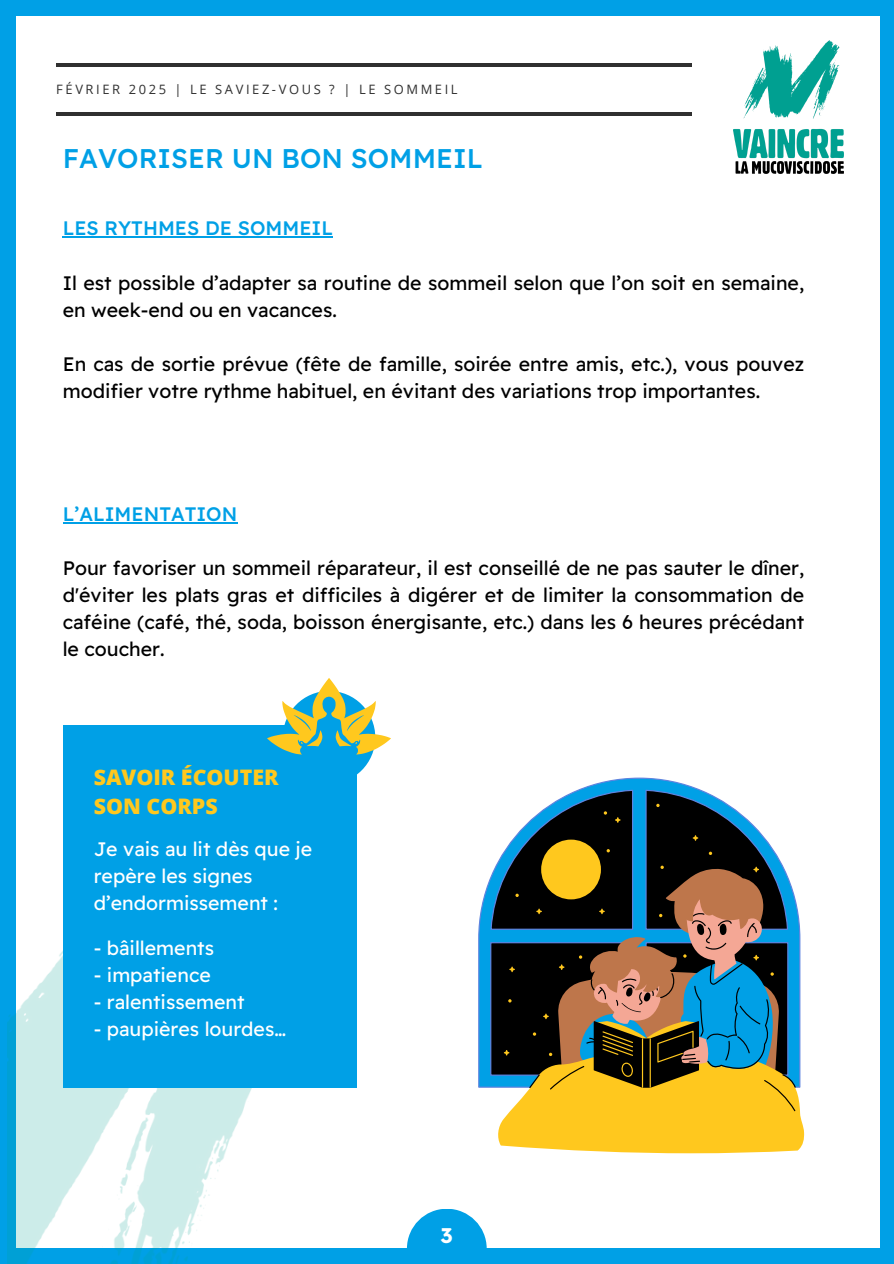
<style>
.page{position:relative;width:894px;height:1264px;background:#fff}
.page>*{position:absolute;margin:0;border:0;box-sizing:border-box;transform-origin:0 0}
.t1{font:500 27px "Readex Pro";color:#00a0e6}
.t2{font:800 21.3px/29.2px "Open Sans";color:#ffc81e}
.t3{font:700 21px "Readex Pro";color:#fff}
.t4{font:19.5px/27px "Readex Pro";color:#000}
.t5{font:19.5px/27px "Readex Pro";color:#fff}
.t6{font:500 19.5px "Readex Pro";color:#00a0e6}
.t7{font:12.9px "Open Sans";letter-spacing:.2em;color:#303030}
</style>
<div class="page">
<hr style="left:56px;top:113px;width:635px;height:2px;background:#303030">
<hr style="left:56px;top:64px;width:635px;height:2px;background:#303030">
<img style="left:733px;top:40px;width:110px;height:133px">
<div style="left:4px;top:0;width:889px;height:16px;background:#00a0e6"></div>
<div style="left:0;top:0;width:16px;height:1263px;background:#00a0e6"></div>
<div style="left:2px;top:1247px;width:891px;height:16px;background:#00a0e6"></div>
<div style="left:879px;top:11px;width:14px;height:1252px;background:#00a0e6"></div>
<img style="left:8px;top:951px;width:316px;height:312px">
<svg style="left:407px;top:1209px;width:79px;height:38px"></svg>
<div style="left:63px;top:725px;width:293px;height:362px;background:#00a0e6"></div>
<svg style="left:478px;top:777px;width:306px;height:311px"></svg>
<svg style="left:503px;top:803px;width:270px;height:65px;background:#334848"></svg>
<svg style="left:496px;top:868px;width:307px;height:285px;background:#767348"></svg>
<div style="left:283px;top:691px;width:92px;height:92px;background:#00a0e6;border-radius:50%"></div>
<svg style="left:267px;top:678px;width:124px;height:76px"></svg>
<hr style="left:63px;top:236px;width:270px;height:1px;background:#00a0e6">
<hr style="left:63px;top:522px;width:174px;height:1px;background:#00a0e6">
<p class="t7" style="left:56px;top:80px;width:403px">FÉVRIER 2025 | LE SAVIEZ-VOUS ? | LE SOMMEIL</p>
<p class="t1" style="left:63px;top:141px;width:421px">FAVORISER UN BON SOMMEIL</p>
<h2 class="t6" style="left:63px;top:216px;width:272px">LES RYTHMES DE SOMMEIL</h2>
<h3 class="t4" style="left:63px;top:269px;width:742px">Il est possible d’adapter sa routine de sommeil selon que l’on soit en semaine, en week-end ou en vacances.</h3>
<h3 class="t4" style="left:63px;top:350px;width:742px">En cas de sortie prévue (fête de famille, soirée entre amis, etc.), vous pouvez modifier votre rythme habituel, en évitant des variations trop importantes.</h3>
<h2 class="t6" style="left:63px;top:501px;width:176px">L’ALIMENTATION</h2>
<p class="t4" style="left:63px;top:554px;width:742px;text-align:justify">Pour favoriser un sommeil réparateur, il est conseillé de ne pas sauter le dîner, d'éviter les plats gras et difficiles à digérer et de limiter la consommation de caféine (café, thé, soda, boisson énergisante, etc.) dans les 6 heures précédant le coucher.</p>
<p class="t2" style="left:94px;top:762px;width:186px">SAVOIR ÉCOUTER<br>SON CORPS</p>
<p class="t5" style="left:94px;top:835px;width:220px">Je vais au lit dès que je repère les signes d’endormissement :</p>
<p class="t5" style="left:94px;top:934px;width:122px">- bâillements</p>
<p class="t5" style="left:94px;top:961px;width:119px">- impatience</p>
<p class="t5" style="left:94px;top:988px;width:152px">- ralentissement</p>
<p class="t5" style="left:94px;top:1015px;width:194px">- paupières lourdes…</p>
<h1 class="t3" style="left:440px;top:1221px;width:14px">3</h1>
</div>
